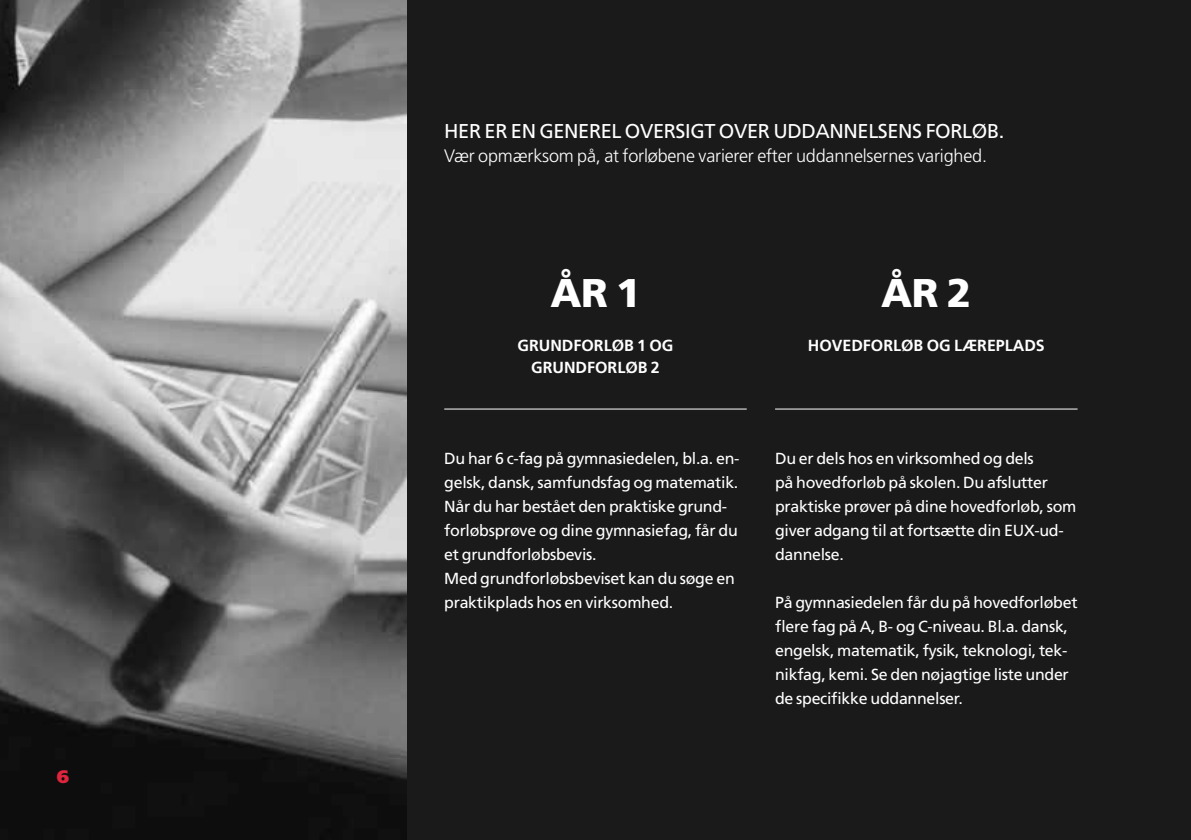
<style>
.page{position:relative;width:1191px;height:840px;background:#fff}
.page>*{position:absolute;margin:0;border:0;box-sizing:border-box;transform-origin:0 0}
.t1{font:900 40px "Frutiger LT Std";color:#fff}
.t2{font:20px "Frutiger LT Std";letter-spacing:-.02em;color:#fff}
.t3{font:300 18px "Frutiger LT Std";letter-spacing:-.01em;color:#fff}
.t4{font:900 18px "Frutiger LT Std";color:#de253d}
.t5{font:16px/24px "Frutiger LT Std";letter-spacing:-.02em;color:#fff}
.t6{font:700 16px/22px "Frutiger LT Std";color:#fff;text-align:center}
</style>
<div class="page">
<div style="left:0;top:0;width:1191px;height:839px;background:#1a1a1a"></div>
<hr style="left:444px;top:408px;width:302px;height:1px;background:#fff">
<hr style="left:775px;top:408px;width:302px;height:1px;background:#fff">
<img style="left:0;top:0;width:406px;height:839px">
<p class="t4" style="left:57px;top:765px;width:14px">6</p>
<p class="t2" style="left:444px;top:119px;width:561px">HER ER EN GENEREL OVERSIGT OVER UDDANNELSENS FORLØB.</p>
<p class="t3" style="left:444px;top:145px;width:544px">Vær opmærksom på, at forløbene varierer efter uddannelsernes varighed.</p>
<h1 class="t1" style="left:550px;top:269px;width:92px">ÅR 1</h1>
<p class="t6" style="left:517px;top:334px;width:157px">GRUNDFORLØB 1 OG<br>GRUNDFORLØB 2</p>
<p class="t5" style="left:444px;top:446px;width:297px">Du har 6 c-fag på gymnasiedelen, bl.a. en&shy;gelsk, dansk, samfundsfag og matematik.<br>Når du har bestået den praktiske grund&shy;forløbsprøve og dine gymnasiefag, får du et grundforløbsbevis.<br>Med grundforløbsbeviset kan du søge en praktikplads hos en virksomhed.</p>
<h1 class="t1" style="left:881px;top:269px;width:92px">ÅR 2</h1>
<p class="t6" style="left:808px;top:334px;width:238px">HOVEDFORLØB OG LÆREPLADS</p>
<p class="t5" style="left:775px;top:446px;width:303px">Du er dels hos en virksomhed og dels<br>på hovedforløb på skolen. Du afslutter praktiske prøver på dine hovedforløb, som giver adgang til at fortsætte din EUX-ud&shy;dannelse.</p>
<p class="t5" style="left:775px;top:590px;width:304px">På gymnasiedelen får du på hovedforløbet flere fag på A, B- og C-niveau. Bl.a. dansk, engelsk, matematik, fysik, teknologi, tek&shy;nikfag, kemi. Se den nøjagtige liste under de specifikke uddannelser.</p>
</div>
